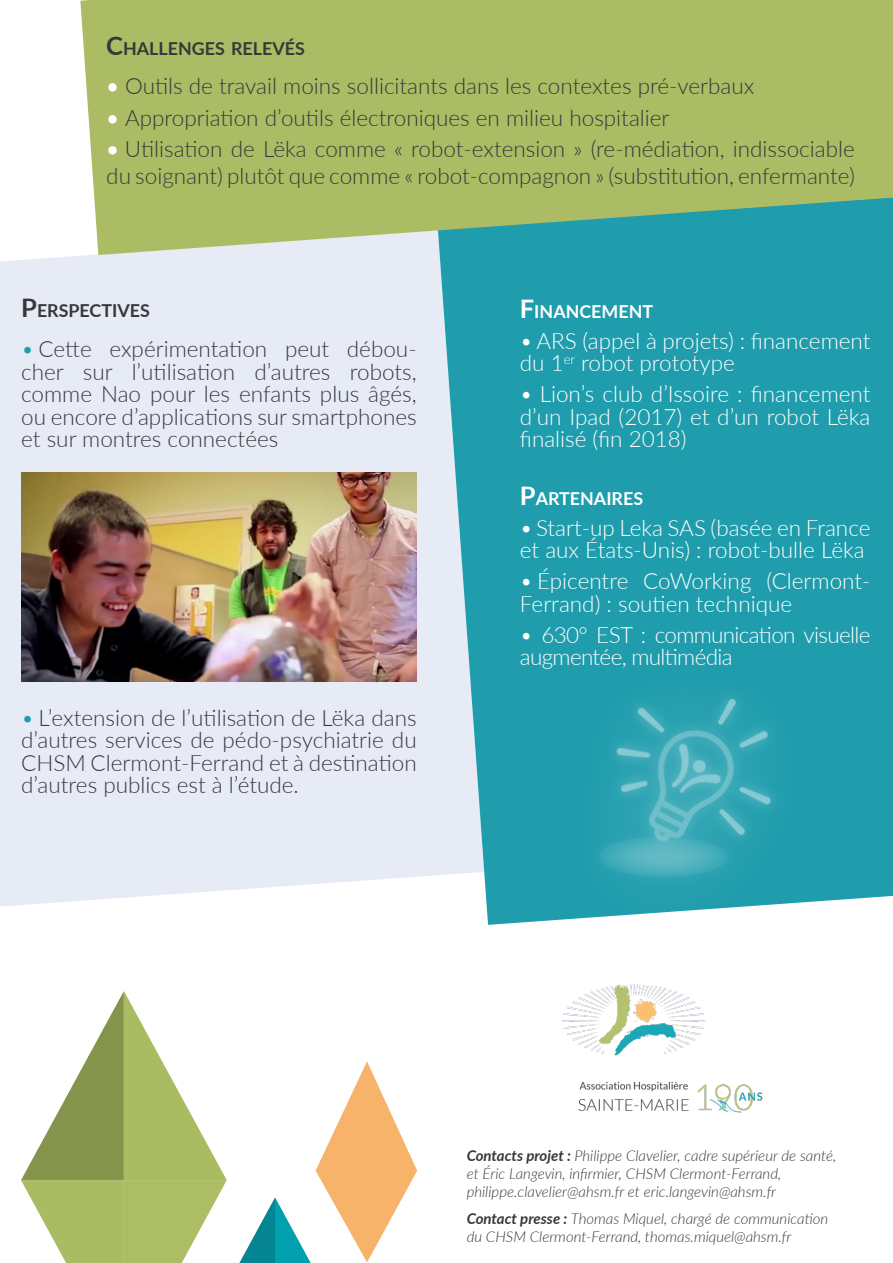
<style>
.page{position:relative;width:893px;height:1263px;background:#fff}
.page>*{position:absolute;margin:0;border:0;box-sizing:border-box;transform-origin:0 0}
.t1{font:300 22.5px/22.5px "Lato";color:#36383a;text-align:justify}
.t2{font:300 22.5px/22.5px "Lato";color:#fff}
.t3{font:300 22.5px/22.5px "Lato";letter-spacing:-.03em;color:#fff}
.t4{font:700 17.85px "Lato";color:#36383a}
.t5{font:700 17.85px "Lato";color:#fff}
.t6{font:italic 300 15px/18px "Lato";color:#36383a}
.s1{font-size:25.5px}
.s2{font-weight:400;color:#fff}
.s3{color:#1f9dad}
.s4{font-weight:700}
</style>
<div class="page">
<div style="left:0;top:255px;width:438px;height:652px;background:#e6ebf6"></div>
<svg style="left:438px;top:255px;width:455px;height:670px;background:#31a4b3"></svg>
<svg style="left:80px;top:0;width:813px;height:255px;background:#a0bb6f"></svg>
<svg style="left:533px;top:626px;width:305px;height:299px;background:#34a6b4"></svg>
<img style="left:21px;top:992px;width:396px;height:271px">
<img style="left:562px;top:984px;width:201px;height:129px">
<img style="left:21px;top:472px;width:396px;height:210px">
<p class="t4" style="left:106px;top:35px;width:199px"><span class="s1">C</span>HALLENGES RELEVÉS</p>
<p class="t1" style="left:106px;top:74px;width:649px"><span class="s2">•</span> Outils de travail moins sollicitants dans les contextes pré-verbaux</p>
<p class="t1" style="left:106px;top:105px;width:565px"><span class="s2">•</span> Appropriation d’outils électroniques en milieu hospitalier</p>
<p class="t1" style="left:106px;top:134px;width:750px;line-height:27px"><span class="s2">•</span> Utilisation de Lëka comme « robot-extension » (re-médiation, indissociable du soignant) plutôt que comme « robot-compagnon » (substitution, enfermante)</p>
<p class="t4" style="left:21px;top:298px;width:129px"><span class="s1">P</span>ERSPECTIVES</p>
<p class="t1" style="left:21px;top:337px;width:397px"><span class="s3">•</span> Cette expérimentation peut débou&shy;cher sur l’utilisation d’autres robots, comme Nao pour les enfants plus âgés, ou encore d’applications sur smartphones et sur montres connectées</p>
<p class="t1" style="left:21px;top:705px;width:397px"><span class="s3">•</span> L’extension de l’utilisation de Lëka dans d’autres services de pédo-psychiatrie du CHSM Clermont-Ferrand et à destination d’autres publics est à l’étude.</p>
<p class="t5" style="left:520px;top:298px;width:135px"><span class="s1">F</span>INANCEMENT</p>
<p class="t2" style="left:520px;top:328px;width:352px">• ARS (appel à projets) : financement du 1<sup>er</sup> robot prototype</p>
<p class="t2" style="left:520px;top:382px;width:352px;text-align:justify">• Lion’s club d’Issoire : financement d’un Ipad (2017) et d’un robot Lëka finalisé (fin 2018)</p>
<p class="t5" style="left:520px;top:485px;width:124px"><span class="s1">P</span>ARTENAIRES</p>
<p class="t2" style="left:520px;top:516px;width:352px">• Start-up Leka SAS (basée en France et aux États-Unis) : robot-bulle Lëka</p>
<p class="t2" style="left:520px;top:569px;width:352px">• Épicentre CoWorking (Clermont-<br>Ferrand) : soutien technique</p>
<p class="t3" style="left:520px;top:623px;width:352px">• 630° EST : communication visuelle augmentée, multimédia</p>
<p class="t6" style="left:467px;top:1146px;width:371px"><span class="s4">Contacts projet :</span> Philippe Clavelier, cadre supérieur de santé, et Éric Langevin, infirmier, CHSM Clermont-Ferrand, philippe.clavelier@ahsm.fr et eric.langevin@ahsm.fr</p>
<p class="t6" style="left:467px;top:1209px;width:363px"><span class="s4">Contact presse :</span> Thomas Miquel, chargé de communication du CHSM Clermont-Ferrand, thomas.miquel@ahsm.fr</p>
</div>
